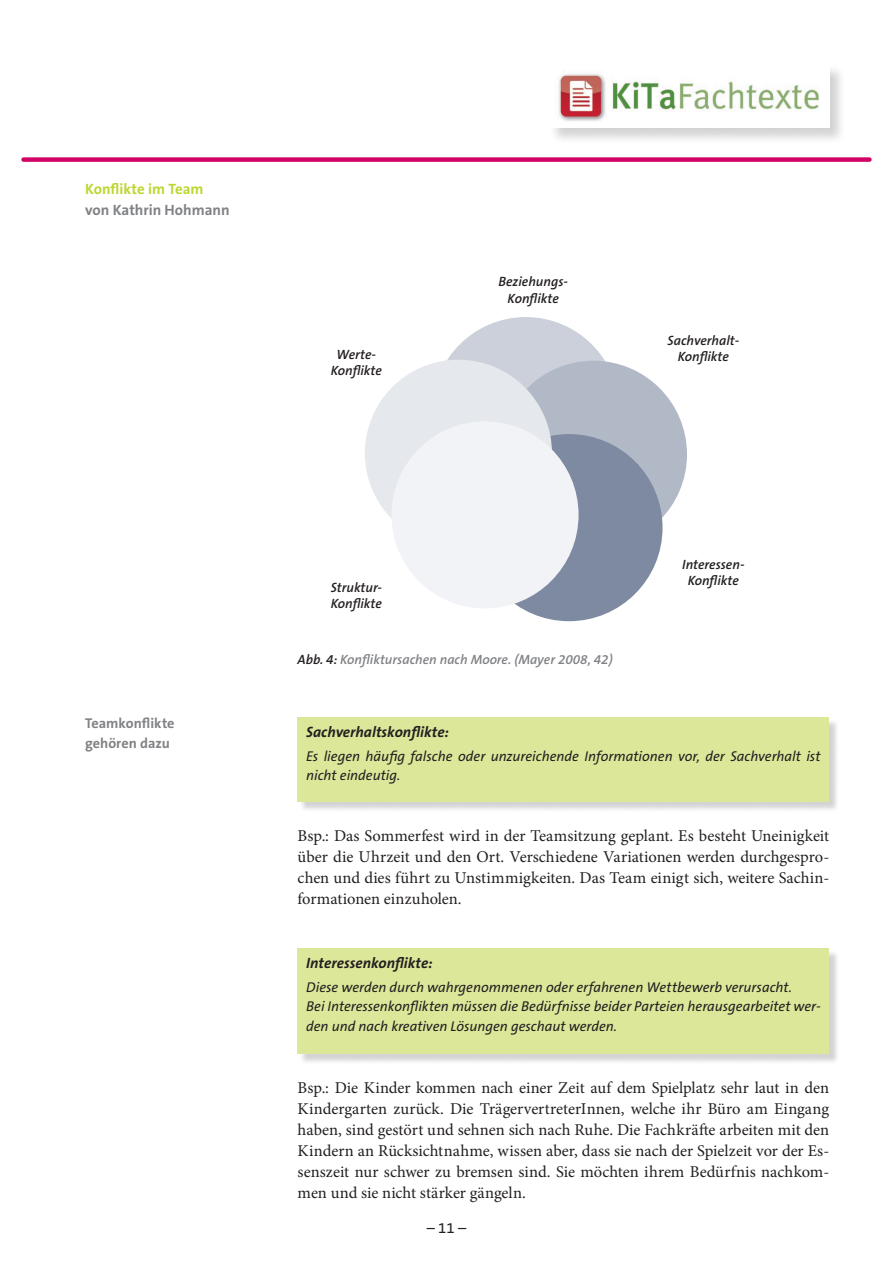
<style>
.page{position:relative;width:893px;height:1263px;background:#fff}
.page>*{position:absolute;margin:0;border:0;box-sizing:border-box;transform-origin:0 0}
.Studientext-Fließtex{font:16.5px/21px "Minion Pro";color:#231f20;text-align:justify}
.Farbiger_Kasten_-_Üb{font:italic 700 15px "The Sans B7";color:#231f20}
.t1{font:700 15px "The Sans B7";letter-spacing:-.005em;color:#808285}
.t2{font:700 15px "The Sans B7";letter-spacing:-.005em;color:#bed630}
.t3{font:15px "The Sans B5 Plain";color:#231f20}
.Farbiger_Kasten{font:italic 14.25px/19.5px "The Sans B5 Plain";color:#231f20}
.Marginalie{font:700 14.25px/19.5px "The Sans B7";color:#808285}
.Bildunterschrift{font:italic 600 13.5px "The Sans B6";color:#231f20}
.Bildunterschrift-2{font:italic 600 13.5px "The Sans B6";color:#808285}
.s1{color:#231f20}
</style>
<div class="page">
<div style="left:24px;top:157px;width:845px;height:5px;background:#d10364"></div>
<div style="left:548px;top:63px;width:298px;height:82px;background:#231f20;opacity:.2"></div>
<img style="left:549px;top:64px;width:280px;height:64px">
<div style="left:299px;top:719px;width:541px;height:93px;background:#231f20;opacity:.2"></div>
<div style="left:298px;top:717px;width:531px;height:84px;background:#dde799"></div>
<div style="left:299px;top:950px;width:541px;height:114px;background:#231f20;opacity:.2"></div>
<div style="left:298px;top:948px;width:531px;height:105px;background:#dde799"></div>
<div style="left:432px;top:317px;width:187px;height:187px;background:#cbd0da;border-radius:50%"></div>
<div style="left:500px;top:361px;width:187px;height:187px;background:#b1b9c7;border-radius:50%"></div>
<div style="left:475px;top:434px;width:187px;height:187px;background:#7e8aa2;border-radius:50%"></div>
<div style="left:365px;top:360px;width:187px;height:187px;background:#e5e8ec;border-radius:50%"></div>
<div style="left:391px;top:421px;width:188px;height:187px;background:#f2f3f6;border-radius:50%"></div>
<p class="t2" style="left:85px;top:181px;width:120px">Konflikte im Team</p>
<p class="t1" style="left:85px;top:202px;width:146px">von Kathrin Hohmann</p>
<p class="Bildunterschrift" style="left:337px;top:347px;width:41px">Werte-</p>
<p class="Bildunterschrift" style="left:331px;top:363px;width:53px">Konflikte</p>
<p class="Bildunterschrift" style="left:499px;top:275px;width:71px">Beziehungs-</p>
<p class="Bildunterschrift" style="left:508px;top:291px;width:53px">Konflikte</p>
<p class="Bildunterschrift" style="left:668px;top:333px;width:73px">Sachverhalt-</p>
<p class="Bildunterschrift" style="left:678px;top:350px;width:53px">Konflikte</p>
<p class="Bildunterschrift" style="left:331px;top:580px;width:53px">Struktur-</p>
<p class="Bildunterschrift" style="left:331px;top:597px;width:53px">Konflikte</p>
<p class="Bildunterschrift-2" style="left:298px;top:653px;width:317px"><span class="s1">Abb. 4:</span> Konfliktursachen nach Moore. (Mayer 2008, 42)</p>
<p class="Bildunterschrift" style="left:682px;top:557px;width:64px">Interessen-</p>
<p class="Bildunterschrift" style="left:688px;top:573px;width:53px">Konflikte</p>
<p class="Marginalie" style="left:85px;top:714px;width:91px">Teamkonflikte gehören dazu</p>
<p class="Farbiger_Kasten_-_Üb" style="left:306px;top:724px;width:144px">Sachverhaltskonflikte:</p>
<p class="Farbiger_Kasten" style="left:306px;top:747px;width:516px">Es liegen häufig falsche oder unzureichende Informationen vor, der Sachverhalt ist nicht eindeutig.</p>
<p class="Studientext-Fließtex" style="left:298px;top:825px;width:533px">Bsp.: Das Sommerfest wird in der Teamsitzung geplant. Es besteht Uneinigkeit über die Uhrzeit und den Ort. Verschiedene Variationen werden durchgespro&shy;chen und dies führt zu Unstimmigkeiten. Das Team einigt sich, weitere Sachin&shy;formationen einzuholen.</p>
<p class="Farbiger_Kasten_-_Üb" style="left:306px;top:955px;width:128px">Interessenkonflikte:</p>
<p class="Farbiger_Kasten" style="left:306px;top:978px;width:487px">Diese werden durch wahrgenommenen oder erfahrenen Wettbewerb verursacht.</p>
<p class="Farbiger_Kasten" style="left:306px;top:997px;width:516px">Bei Interessenkonflikten müssen die Bedürfnisse beider Parteien herausgearbeitet wer&shy;den und nach kreativen Lösungen geschaut werden.</p>
<p class="Studientext-Fließtex" style="left:298px;top:1077px;width:533px">Bsp.: Die Kinder kommen nach einer Zeit auf dem Spielplatz sehr laut in den Kindergarten zurück. Die TrägervertreterInnen, welche ihr Büro am Eingang haben, sind gestört und sehnen sich nach Ruhe. Die Fachkräfte arbeiten mit den Kindern an Rücksichtnahme, wissen aber, dass sie nach der Spielzeit vor der Es&shy;senszeit nur schwer zu bremsen sind. Sie möchten ihrem Bedürfnis nachkom&shy;men und sie nicht stärker gängeln.</p>
<p class="t3" style="left:427px;top:1219px;width:41px">– 11 –</p>
</div>
